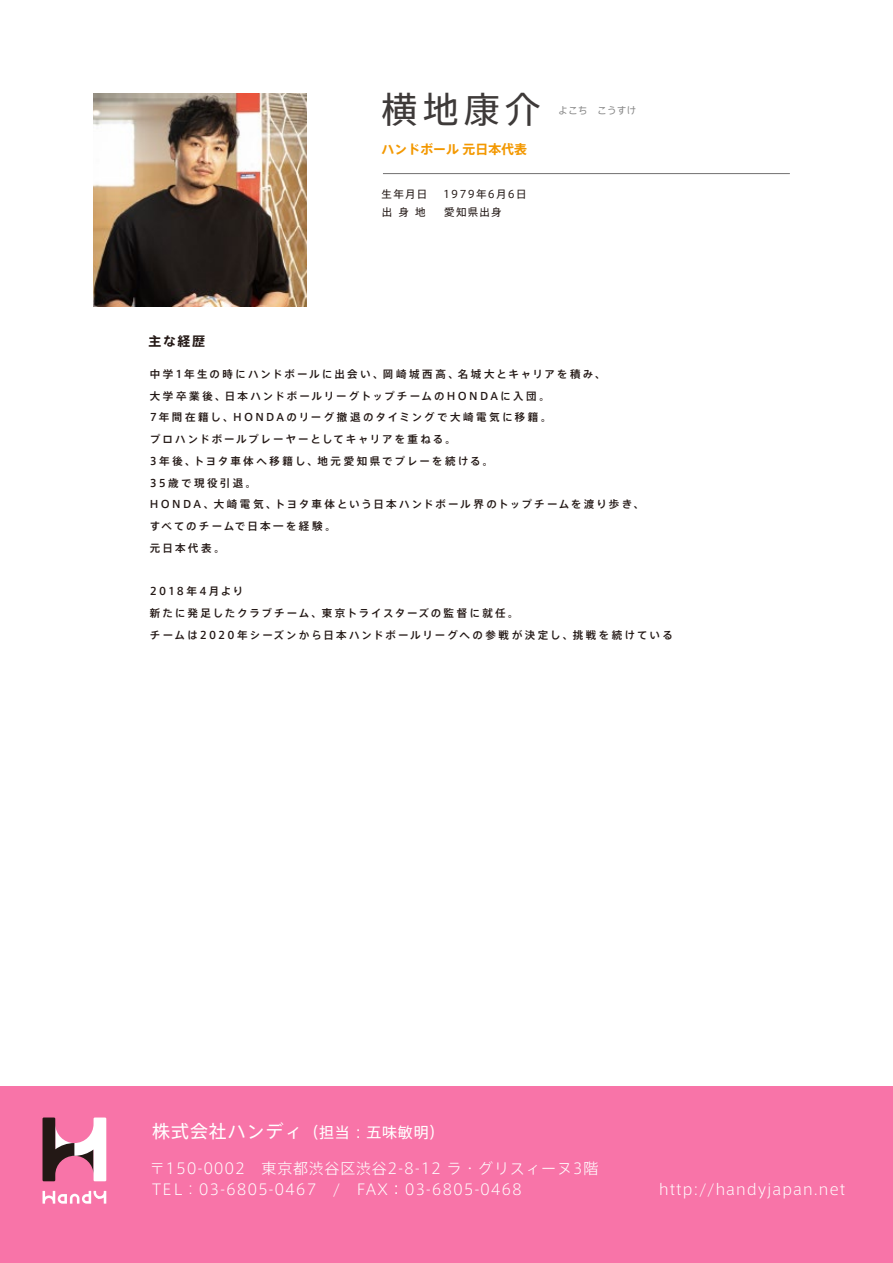
<style>
.page{position:relative;width:893px;height:1263px;background:#fff}
.page>*{position:absolute;margin:0;border:0;box-sizing:border-box;transform-origin:0 0}
.t1{font:36px "Axis Std";color:#3e3a39}
.t2{font:300 15px/21px "Axis Std";letter-spacing:.05em;color:#fff}
.t3{font:15px "Axis Std";letter-spacing:.05em;color:#fff}
.t4{font:700 12.9px "Axis Std";color:#f39800}
.t5{font:700 12.9px "Axis Std";color:#231815}
.t6{font:500 10.5px/21.8px "Axis Std";letter-spacing:.205em;color:#231815}
.t7{font:10.5px "Axis Std";letter-spacing:.12em;color:#221815}
.t8{font:9.75px "Axis Std";color:#898989}
.s1{font-size:18px}
.s2{font-weight:400}
</style>
<div class="page">
<img style="left:94px;top:94px;width:213px;height:213px">
<hr style="left:383px;top:173px;width:407px;height:1px;background:#727171">
<div style="left:0;top:1086px;width:893px;height:177px;background:#f874a8"></div>
<svg style="left:43px;top:1117px;width:63px;height:64px"></svg>
<svg style="left:43px;top:1191px;width:63px;height:12px"></svg>
<p class="t5" style="left:149px;top:332px;width:58px">主な経歴</p>
<h1 class="t1" style="left:382px;top:83px;width:161px">横地康介</h1>
<p class="t4" style="left:382px;top:139px;width:147px">ハンドボール 元日本代表</p>
<p class="t7" style="left:382px;top:186px;width:47px">生年月日</p>
<p class="t7" style="left:443px;top:186px;width:85px">1979年6月6日</p>
<p class="t7" style="left:382px;top:204px;width:45px">出身地</p>
<p class="t7" style="left:444px;top:204px;width:59px">愛知県出身</p>
<p class="t8" style="left:558px;top:103px;width:79px">よこち　こうすけ</p>
<p class="t6" style="left:150px;top:362px;width:496px">中学1年生の時にハンドボールに出会い、岡崎城西高、名城大とキャリアを積み、<br>大学卒業後、日本ハンドボールリーグトップチームのHONDAに入団。<br>7年間在籍し、HONDAのリーグ撤退のタイミングで大崎電気に移籍。<br>プロハンドボールプレーヤーとしてキャリアを重ねる。<br>3年後、トヨタ車体へ移籍し、地元愛知県でプレーを続ける。<br>35歳で現役引退。<br>HONDA、大崎電気、トヨタ車体という日本ハンドボール界のトップチームを渡り歩き、すべてのチームで日本一を経験。<br>元日本代表。</p>
<p class="t6" style="left:150px;top:580px;width:525px">2018年4月より<br>新たに発足したクラブチーム、東京トライスターズの監督に就任。<br>チームは2020年シーズンから日本ハンドボールリーグへの参戦が決定し、挑戦を続けている</p>
<h2 class="t3" style="left:152px;top:1121px;width:294px"><span class="s1">株式会社ハンディ</span>（担当：五味敏明）</h2>
<h2 class="t2" style="left:150px;top:1157px;width:450px">〒150-0002 東京都渋谷区渋谷2-8-12 ラ・グリスィーヌ3階<br>TEL：03-6805-0467 / FAX<span class="s2">：</span>03-6805-0468</h2>
<h2 class="t2" style="left:659px;top:1178px;width:188px">http://handyjapan.net</h2>
</div>
